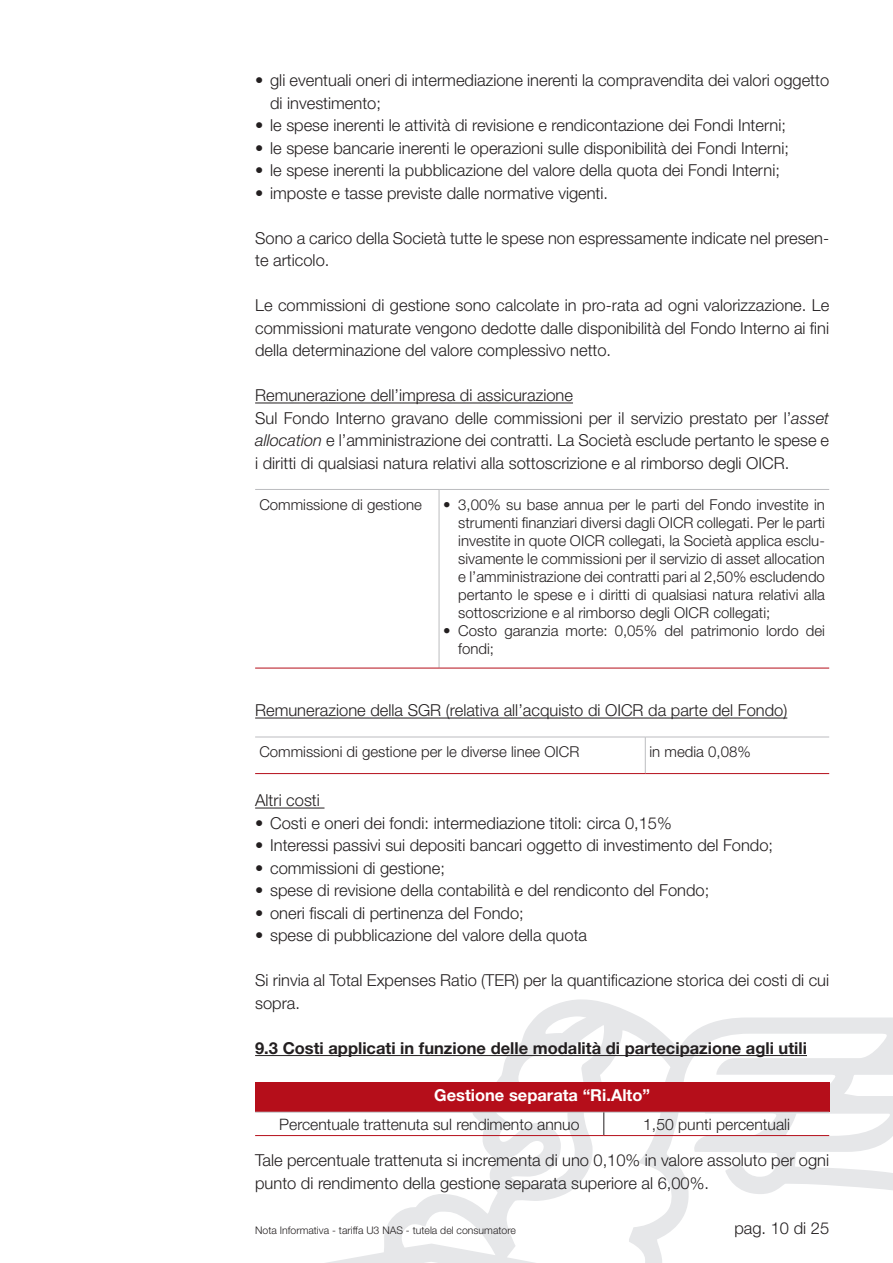
<style>
.page{position:relative;width:893px;height:1263px;background:#fff}
.page>*{position:absolute;margin:0;border:0;box-sizing:border-box;transform-origin:0 0}
.t1{font:300 16.5px/22.5px "Helvetica Neue";color:#231f20}
.t2{font:700 16.5px "Helvetica Neue";color:#231f20}
.t3{font:700 16.5px "Helvetica Neue";color:#fff}
.t4{font:300 15.75px "Helvetica Neue";color:#231f20}
.t5{font:300 15px/18px "Helvetica Neue";color:#231f20;text-align:justify}
.t6{font:300 10.5px "Helvetica Neue";color:#231f20}
.s1{font-style:italic}
</style>
<div class="page">
<svg style="left:319px;top:999px;width:574px;height:264px"></svg>
<hr style="left:255px;top:403px;width:318px;height:1px;background:#231f20">
<hr style="left:255px;top:718px;width:532px;height:1px;background:#231f20">
<hr style="left:255px;top:808px;width:69px;height:1px;background:#231f20">
<hr style="left:255px;top:1055px;width:552px;height:1px;background:#231f20">
<hr style="left:255px;top:489px;width:184px;height:1px;background:#bcbdc0">
<hr style="left:439px;top:489px;width:390px;height:1px;background:#bcbdc0">
<hr style="left:439px;top:490px;width:1px;height:178px;background:#bcbdc0">
<hr style="left:255px;top:668px;width:184px;height:1px;background:#b50e1a">
<hr style="left:439px;top:668px;width:390px;height:1px;background:#b50e1a">
<hr style="left:255px;top:737px;width:390px;height:1px;background:#bcbdc0">
<hr style="left:645px;top:737px;width:184px;height:1px;background:#bcbdc0">
<hr style="left:645px;top:737px;width:1px;height:36px;background:#bcbdc0">
<hr style="left:255px;top:773px;width:390px;height:1px;background:#b50e1a">
<hr style="left:645px;top:773px;width:184px;height:1px;background:#b50e1a">
<div style="left:255px;top:1082px;width:574px;height:30px;background:#b50e1a"></div>
<hr style="left:255px;top:1112px;width:349px;height:1px;background:#bcbdc0">
<hr style="left:604px;top:1112px;width:225px;height:1px;background:#bcbdc0">
<svg style="left:604px;top:1112px;width:1px;height:23px"></svg>
<hr style="left:255px;top:1135px;width:349px;height:1px;background:#b50e1a">
<hr style="left:604px;top:1135px;width:225px;height:1px;background:#b50e1a">
<p class="t1" style="left:270px;top:69px;width:561px;text-indent:-15px">• gli eventuali oneri di intermediazione inerenti la compravendita dei valori oggetto di investimento;</p>
<p class="t1" style="left:255px;top:114px;width:532px">• le spese inerenti le attività di revisione e rendicontazione dei Fondi Interni;</p>
<p class="t1" style="left:255px;top:136px;width:535px">• le spese bancarie inerenti le operazioni sulle disponibilità dei Fondi Interni;</p>
<p class="t1" style="left:255px;top:159px;width:526px">• le spese inerenti la pubblicazione del valore della quota dei Fondi Interni;</p>
<p class="t1" style="left:255px;top:181px;width:355px">• imposte e tasse previste dalle normative vigenti.</p>
<p class="t1" style="left:255px;top:226px;width:575px">Sono a carico della Società tutte le spese non espressamente indicate nel presen&shy;te articolo.</p>
<p class="t1" style="left:255px;top:294px;width:576px;text-align:justify">Le commissioni di gestione sono calcolate in pro-rata ad ogni valorizzazione. Le commissioni maturate vengono dedotte dalle disponibilità del Fondo Interno ai fini della determinazione del valore complessivo netto.</p>
<p class="t1" style="left:255px;top:384px;width:576px">Remunerazione dell’impresa di assicurazione<br>Sul Fondo Interno gravano delle commissioni per il servizio prestato per l’<span class="s1">asset allocation</span> e l’amministrazione dei contratti. La Società esclude pertanto le spese e i diritti di qualsiasi natura relativi alla sottoscrizione e al rimborso degli OICR.</p>
<p class="t5" style="left:259px;top:495px;width:164px">Commissione di gestione</p>
<p class="t5" style="left:458px;top:495px;width:368px;text-indent:-15px">• 3,00% su base annua per le parti del Fondo investite in strumenti finanziari diversi dagli OICR collegati. Per le parti investite in quote OICR collegati, la Società applica esclu&shy;sivamente le commissioni per il servizio di asset allocation e l’amministrazione dei contratti pari al 2,50% escludendo pertanto le spese e i diritti di qualsiasi natura relativi alla sottoscrizione e al rimborso degli OICR collegati;</p>
<p class="t5" style="left:458px;top:621px;width:368px;text-indent:-15px">• Costo garanzia morte: 0,05% del patrimonio lordo dei fondi;</p>
<p class="t1" style="left:255px;top:699px;width:534px">Remunerazione della SGR (relativa all’acquisto di OICR da parte del Fondo)</p>
<p class="t5" style="left:259px;top:743px;width:322px">Commissioni di gestione per le diverse linee OICR</p>
<p class="t5" style="left:649px;top:743px;width:103px">in media 0,08%</p>
<p class="t1" style="left:255px;top:789px;width:66px">Altri costi</p>
<p class="t1" style="left:255px;top:811px;width:418px">• Costi e oneri dei fondi: intermediazione titoli: circa 0,15%</p>
<p class="t1" style="left:255px;top:834px;width:520px">• Interessi passivi sui depositi bancari oggetto di investimento del Fondo;</p>
<p class="t1" style="left:255px;top:856px;width:191px">• commissioni di gestione;</p>
<p class="t1" style="left:255px;top:879px;width:456px">• spese di revisione della contabilità e del rendiconto del Fondo;</p>
<p class="t1" style="left:255px;top:901px;width:270px">• oneri fiscali di pertinenza del Fondo;</p>
<p class="t1" style="left:255px;top:924px;width:333px">• spese di pubblicazione del valore della quota</p>
<p class="t1" style="left:255px;top:969px;width:575px">Si rinvia al Total Expenses Ratio (TER) per la quantificazione storica dei costi di cui sopra.</p>
<p class="t2" style="left:255px;top:1038px;width:553px">9.3 Costi applicati in funzione delle modalità di partecipazione agli utili</p>
<p class="t3" style="left:434px;top:1085px;width:217px">Gestione separata “Ri.Alto”</p>
<p class="t4" style="left:279px;top:1115px;width:302px">Percentuale trattenuta sul rendimento annuo</p>
<p class="t4" style="left:643px;top:1115px;width:148px">1,50 punti percentuali</p>
<p class="t1" style="left:255px;top:1149px;width:576px">Tale percentuale trattenuta si incrementa di uno 0,10% in valore assoluto per ogni punto di rendimento della gestione separata superiore al 6,00%.</p>
<p class="t6" style="left:255px;top:1224px;width:262px">Nota Informativa - tariffa U3 NAS - tutela del consumatore</p>
<p class="t1" style="left:734px;top:1216px;width:96px">pag. 10 di 25</p>
</div>
